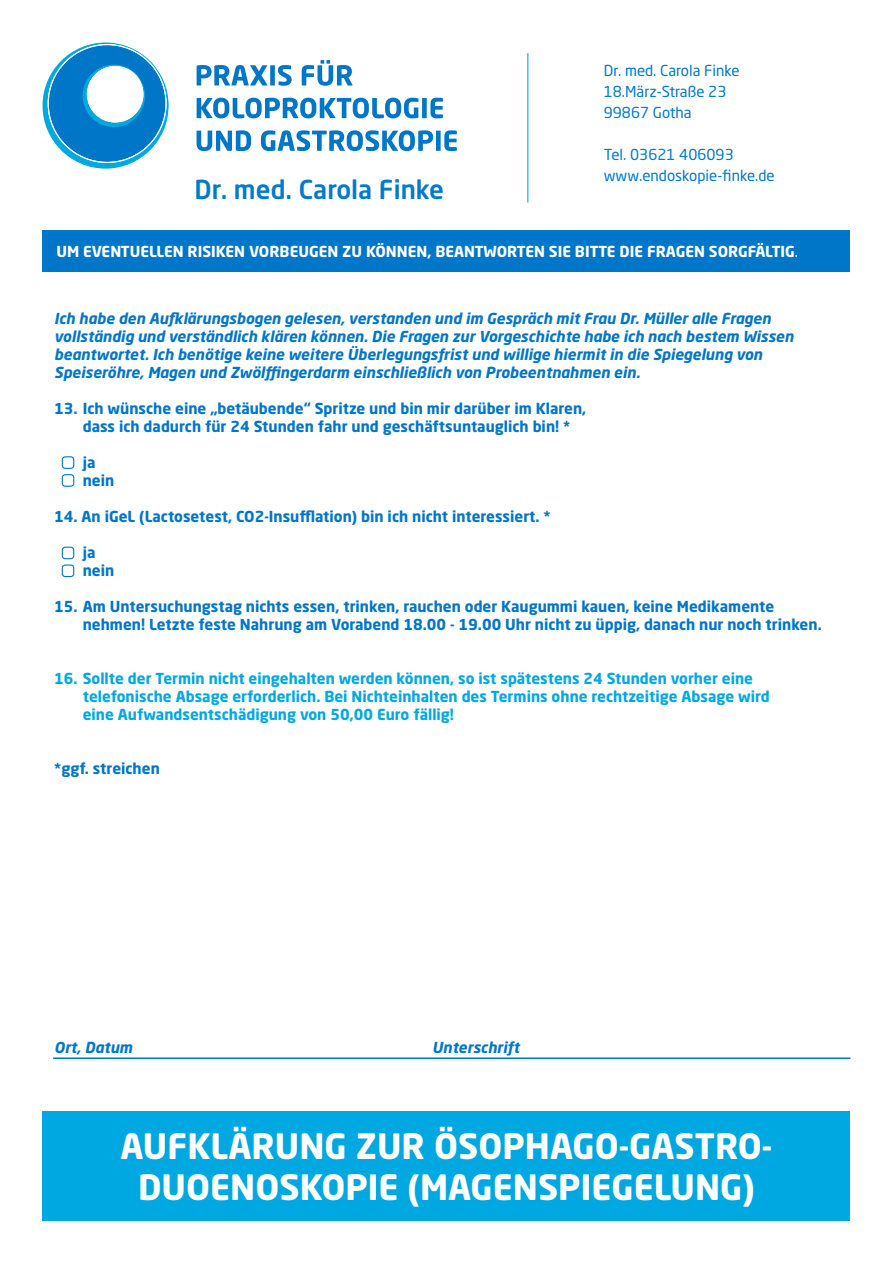
<style>
.page{position:relative;width:893px;height:1263px;background:#fff}
.page>*{position:absolute;margin:0;border:0;box-sizing:border-box;transform-origin:0 0}
.t1{font:700 34.5px/41.4px "Neo Sans Std";color:#fff;text-align:center}
.t2{font:500 25.8px "Neo Sans Std";color:#007aca}
.t3{font:700 15px/18px "Neo Sans Std";color:#0076c8}
.t4{font:italic 700 15px "Neo Sans Std";color:#0076c8}
.t5{font:700 15px/18px "Neo Sans Std";color:#00a8e2}
.t6{font:15px/21px "Neo Sans Std";color:#007aca}
.t7{font:700 15px "Neo Sans Std";color:#fff}
.s1{font-weight:400}
</style>
<div class="page">
<div style="left:43px;top:1111px;width:807px;height:109px;background:#00a8e2"></div>
<svg style="left:43px;top:43px;width:126px;height:126px"></svg>
<svg style="left:197px;top:65px;width:70px;height:20px"></svg>
<div style="left:270px;top:65px;width:5px;height:20px;background:#0076c8"></div>
<svg style="left:278px;top:65px;width:14px;height:21px"></svg>
<svg style="left:302px;top:60px;width:51px;height:26px"></svg>
<svg style="left:197px;top:98px;width:221px;height:20px"></svg>
<div style="left:422px;top:98px;width:5px;height:20px;background:#0076c8"></div>
<svg style="left:430px;top:98px;width:13px;height:20px"></svg>
<svg style="left:197px;top:130px;width:54px;height:21px"></svg>
<svg style="left:261px;top:130px;width:172px;height:21px"></svg>
<div style="left:436px;top:131px;width:5px;height:20px;background:#0076c8"></div>
<svg style="left:444px;top:130px;width:13px;height:21px"></svg>
<hr style="left:527px;top:53px;width:1px;height:150px;background:#00a8e2">
<div style="left:43px;top:231px;width:807px;height:41px;background:#0076c8"></div>
<hr style="left:53px;top:1057px;width:797px;height:2px;background:#0076c8">
<div style="left:62px;top:547px;width:12px;height:12px;border:1px solid #0076c8;border-radius:3px"></div>
<div style="left:62px;top:564px;width:12px;height:13px;border:1px solid #0076c8;border-radius:3px"></div>
<div style="left:62px;top:456px;width:12px;height:13px;border:1px solid #0076c8;border-radius:3px"></div>
<div style="left:62px;top:474px;width:12px;height:13px;border:1px solid #0076c8;border-radius:3px"></div>
<p class="t2" style="left:195px;top:173px;width:251px">Dr. med. Carola Finke</p>
<p class="t6" style="left:604px;top:60px;width:137px">Dr. med. Carola Finke</p>
<p class="t6" style="left:604px;top:81px;width:124px">18.März-Straße 23</p>
<p class="t6" style="left:604px;top:102px;width:89px">99867 Gotha</p>
<p class="t6" style="left:604px;top:144px;width:172px">Tel. 03621 406093 www.endoskopie-finke.de</p>
<p class="t7" style="left:56px;top:242px;width:743px">UM EVENTUELLEN RISIKEN VORBEUGEN ZU KÖNNEN, BEANTWORTEN SIE BITTE DIE FRAGEN SORGFÄLTIG<span class="s1">.</span></p>
<p class="t4" style="left:54px;top:309px;width:718px">Ich habe den Aufklärungsbogen gelesen, verstanden und im Gespräch mit Frau Dr. Müller alle Fragen</p>
<p class="t4" style="left:54px;top:327px;width:741px">vollständig und verständlich klären können. Die Fragen zur Vorgeschichte habe ich nach bestem Wissen</p>
<p class="t4" style="left:54px;top:345px;width:710px">beantwortet. Ich benötige keine weitere Überlegungsfrist und willige hiermit in die Spiegelung von</p>
<p class="t4" style="left:54px;top:363px;width:587px">Speiseröhre, Magen und Zwölffingerdarm einschließlich von Probeentnahmen ein.</p>
<p class="t3" style="left:83px;top:399px;width:505px;text-indent:-28px">13. Ich wünsche eine „betäubende“ Spritze und bin mir darüber im Klaren, dass ich dadurch für 24 Stunden fahr und geschäftsuntauglich bin! *</p>
<p class="t3" style="left:83px;top:453px;width:33px">ja nein</p>
<p class="t3" style="left:54px;top:507px;width:498px">14. An iGeL (Lactosetest, CO2-Insufflation) bin ich nicht interessiert. *</p>
<p class="t3" style="left:83px;top:543px;width:33px">ja nein</p>
<p class="t3" style="left:54px;top:597px;width:722px">15. Am Untersuchungstag nichts essen, trinken, rauchen oder Kaugummi kauen, keine Medikamente</p>
<p class="t3" style="left:83px;top:615px;width:740px">nehmen! Letzte feste Nahrung am Vorabend 18.00 - 19.00 Uhr nicht zu üppig, danach nur noch trinken.</p>
<p class="t5" style="left:54px;top:669px;width:700px">16. Sollte der Termin nicht eingehalten werden können, so ist spätestens 24 Stunden vorher eine</p>
<p class="t5" style="left:83px;top:687px;width:689px">telefonische Absage erforderlich. Bei Nichteinhalten des Termins ohne rechtzeitige Absage wird eine Aufwandsentschädigung von 50,00 Euro fällig!</p>
<p class="t3" style="left:54px;top:759px;width:107px">*ggf. streichen</p>
<p class="t4" style="left:54px;top:1038px;width:80px">Ort, Datum</p>
<p class="t4" style="left:432px;top:1038px;width:89px">Unterschrift</p>
<p class="t1" style="left:121px;top:1124px;width:653px">AUFKLÄRUNG ZUR ÖSOPHAGO-GASTRO-<br>DUOENOSKOPIE (MAGENSPIEGELUNG)</p>
</div>
